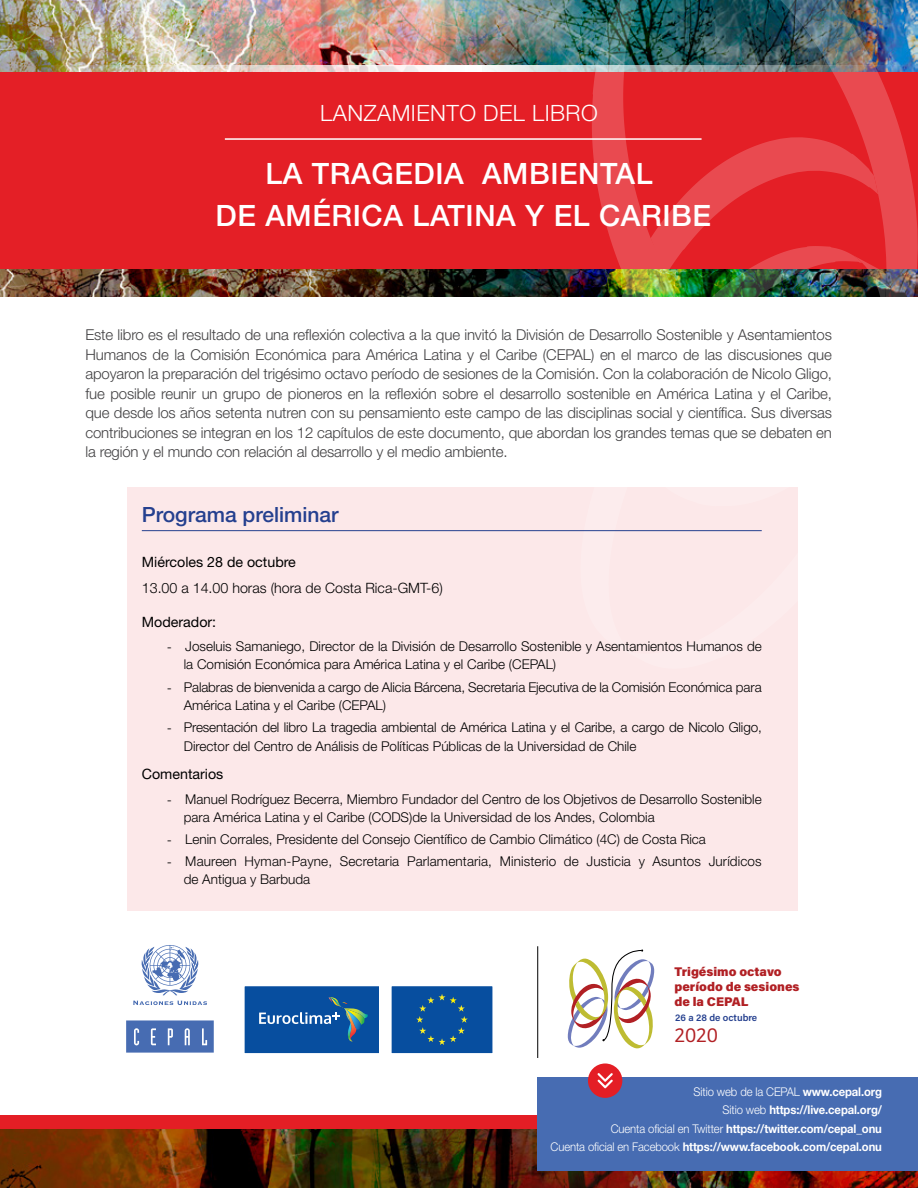
<style>
.page{position:relative;width:918px;height:1188px;background:#fff}
.page>*{position:absolute;margin:0;border:0;box-sizing:border-box;transform-origin:0 0}
.t1{font:500 29.4px/41.5px "Helvetica Neue LT Std";letter-spacing:.02em;color:#fff;text-align:center}
.t2{font:300 22.5px "Helvetica Neue LT Std";letter-spacing:.02em;color:#fff}
.t3{font:500 21px "Helvetica Neue LT Std";color:#25408f}
.t4{font:300 21px "Bree";color:#b12024}
.t5{font:300 15px/19.5px "Helvetica Neue LT Std";letter-spacing:-.01em;color:#414042;text-align:justify}
.t6{font:14.25px "Helvetica Neue LT Std";color:#000}
.t7{font:300 14.25px "Helvetica Neue LT Std";color:#000}
.t8{font:300 13.5px/18px "Helvetica Neue LT Std";color:#000}
.t9{font:900 12.6px/15.1px "Acumin Pro";color:#b12024}
.t10{font:700 12px/18.5px "Helvetica Neue LT Std";letter-spacing:-.01em;color:#fff;text-align:right;scale:.94 1}
.t11{font:600 9.75px "Acumin Pro";color:#25408f}
.s1{font-family:"Optima LT Std";font-weight:400}
.s2{font-weight:300}
</style>
<div class="page">
<img style="left:0;top:0;width:581px;height:296px">
<svg style="left:481px;top:66px;width:100px;height:6px"></svg>
<svg style="left:35px;top:66px;width:446px;height:6px"></svg>
<div style="left:0;top:72px;width:918px;height:197px;background:#e41f26"></div>
<hr style="left:225px;top:138px;width:477px;height:2px;background:#fff">
<div style="left:127px;top:487px;width:671px;height:424px;background:#fce8e9"></div>
<img style="left:0;top:1129px;width:918px;height:59px">
<div style="left:0;top:1116px;width:918px;height:13px;background:#e41e25"></div>
<svg style="left:133px;top:1001px;width:74px;height:4px"></svg>
<svg style="left:126px;top:1020px;width:88px;height:33px;background:#5b7cba"></svg>
<svg style="left:141px;top:945px;width:58px;height:50px"></svg>
<div style="left:244px;top:986px;width:136px;height:68px;background:#074e9f"></div>
<div style="left:244px;top:985px;width:136px;height:69px;border:1px solid #fff"></div>
<svg style="left:259px;top:997px;width:109px;height:45px"></svg>
<div style="left:391px;top:986px;width:102px;height:68px;background:#074e9f"></div>
<div style="left:391px;top:985px;width:103px;height:69px;border:1px solid #fff"></div>
<svg style="left:416px;top:994px;width:52px;height:51px"></svg>
<svg style="left:538px;top:949px;width:116px;height:107px"></svg>
<img style="left:581px;top:0;width:337px;height:532px">
<hr style="left:537px;top:946px;width:1px;height:112px;background:#000">
<hr style="left:142px;top:530px;width:620px;height:1px;background:#25408f">
<div style="left:537px;top:1077px;width:381px;height:93px;background:#476cb2"></div>
<div style="left:588px;top:1063px;width:34px;height:35px;background:#e41e25;border-radius:50%"></div>
<svg style="left:597px;top:1073px;width:16px;height:15px"></svg>
<h2 class="t2" style="left:320px;top:99px;width:279px">LANZAMIENTO DEL LIBRO</h2>
<h1 class="t1" style="left:216px;top:152px;width:497px">LA TRAGEDIA AMBIENTAL<br>DE AMÉRICA LATINA Y EL CARIBE</h1>
<p class="t5" style="left:85px;top:325px;width:748px">Este libro es el resultado de una reflexión colectiva a la que invitó la División de Desarrollo Sostenible y Asentamientos Humanos de la Comisión Económica para América Latina y el Caribe (CEPAL) en el marco de las discusiones que apoyaron la preparación del trigésimo octavo período de sesiones de la Comisión. Con la colaboración de Nicolo Gligo, fue posible reunir un grupo de pioneros en la reflexión sobre el desarrollo sostenible en América Latina y el Caribe, que desde los años setenta nutren con su pensamiento este campo de las disciplinas social y científica. Sus diversas contribuciones se integran en los 12 capítulos de este documento, que abordan los grandes temas que se debaten en la región y el mundo con relación al desarrollo y el medio ambiente.</p>
<h3 class="t3" style="left:142px;top:502px;width:198px">Programa preliminar</h3>
<p class="t6" style="left:142px;top:553px;width:156px">Miércoles 28 de octubre</p>
<p class="t7" style="left:142px;top:579px;width:302px">13.00 a 14.00 horas (hora de Costa Rica-GMT-6)</p>
<p class="t6" style="left:142px;top:613px;width:76px">Moderador:</p>
<p class="t8" style="left:184px;top:637px;width:579px;text-indent:-16px"><span class="s1">-</span> Joseluis Samaniego, Director de la División de Desarrollo Sostenible y Asentamientos Humanos de la Comisión Económica para América Latina y el Caribe (CEPAL)</p>
<p class="t8" style="left:184px;top:678px;width:579px;text-indent:-16px"><span class="s1">-</span> Palabras de bienvenida a cargo de Alicia Bárcena, Secretaria Ejecutiva de la Comisión Económica para<br>América Latina y el Caribe (CEPAL)</p>
<p class="t8" style="left:184px;top:717px;width:580px;line-height:19.5px;text-indent:-16px"><span class="s1">-</span> Presentación del libro La tragedia ambiental de América Latina y el Caribe, a cargo de Nicolo Gligo,<br>Director del Centro de Análisis de Políticas Públicas de la Universidad de Chile</p>
<p class="t6" style="left:142px;top:766px;width:83px">Comentarios</p>
<p class="t8" style="left:184px;top:790px;width:579px;text-indent:-16px"><span class="s1">-</span> Manuel Rodríguez Becerra, Miembro Fundador del Centro de los Objetivos de Desarrollo Sostenible para América Latina y el Caribe (CODS)de la Universidad de los Andes, Colombia</p>
<p class="t8" style="left:167px;top:830px;width:540px"><span class="s1">-</span> Lenin Corrales, Presidente del Consejo Científico de Cambio Climático (4C) de Costa Rica</p>
<p class="t8" style="left:184px;top:852px;width:579px;text-indent:-16px"><span class="s1">-</span> Maureen Hyman-Payne, Secretaria Parlamentaria, Ministerio de Justicia y Asuntos Jurídicos de Antigua y Barbuda</p>
<p class="t9" style="left:674px;top:963px;width:127px">Trigésimo octavo período de sesiones de la CEPAL</p>
<h3 class="t4" style="left:674px;top:1023px;width:45px">2020</h3>
<p class="t11" style="left:675px;top:1011px;width:83px">26 a 28 de octubre</p>
<p class="t10" style="left:551px;top:1082px;width:354px"><span class="s2">Sitio web de la CEPAL</span> www.cepal.org<br><span class="s2">Sitio web</span> https://live.cepal.org/<br><span class="s2">Cuenta oficial en Twitter</span> https://twitter.com/cepal_onu<br><span class="s2">Cuenta oficial en Facebook</span> https://www.facebook.com/cepal.onu</p>
</div>
